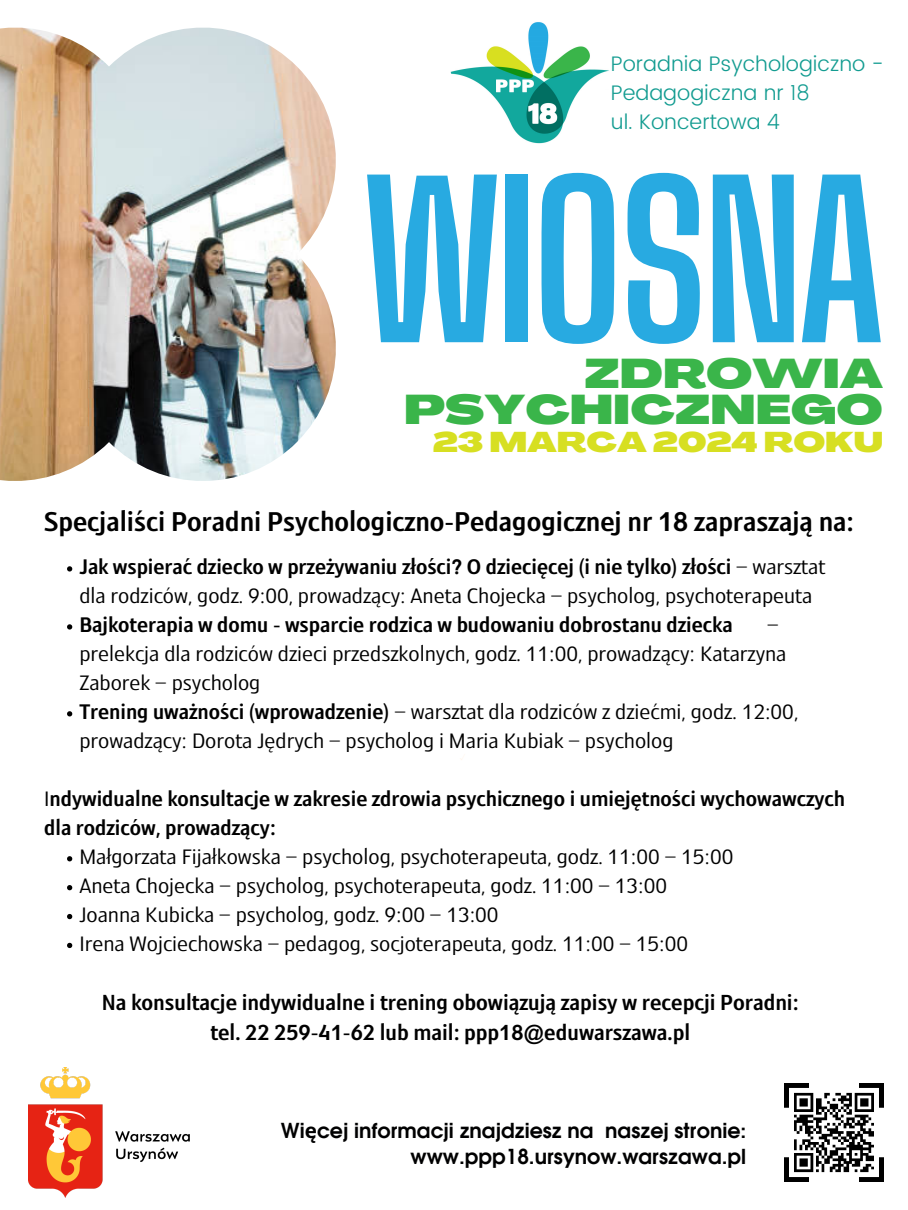
<style>
.page{position:relative;width:908px;height:1210px;background:#fff}
.page>*{position:absolute;margin:0;border:0;box-sizing:border-box;transform-origin:0 0}
.t1{font:700 209.47px "Big Shoulders Display";letter-spacing:-.03em;color:#28aae1}
.t2{font:900 40.7px/36.5px "Agrandir Grand";color:#3ab54a;text-align:right}
.t3{font:900 28px "Agrandir Grand";color:#d7df22}
.t4{font:26.63px "OS Aran 600";color:#000}
.t5{font:21.38px/30.2px "OS Aran 600";color:#000;text-align:center}
.t6{font:300 21px/29.4px "Poppins";color:#139c91}
.t7{font:20.68px/28.9px "OS Aran 400";color:#000}
.t8{font:20.68px/29.1px "OS Aran 600";color:#000}
.t9{font:700 20.65px/26.8px "Evolventa";color:#000001;text-align:right}
.s1{font-family:"OS Aran 600"}
.s2{font-family:"OS Aran 400"}
.s3{font-family:"Noto Sans"}
</style>
<div class="page">
<img style="left:450px;top:22px;width:159px;height:122px">
<img style="left:28px;top:1067px;width:162px;height:130px">
<img style="left:0;top:28px;width:336px;height:453px">
<img style="left:784px;top:1083px;width:98px;height:98px">
<svg style="left:67px;top:566px;width:5px;height:5px"></svg>
<svg style="left:67px;top:624px;width:5px;height:5px"></svg>
<svg style="left:67px;top:711px;width:5px;height:5px"></svg>
<svg style="left:67px;top:856px;width:5px;height:5px"></svg>
<svg style="left:67px;top:885px;width:5px;height:5px"></svg>
<svg style="left:67px;top:914px;width:5px;height:5px"></svg>
<svg style="left:67px;top:943px;width:5px;height:5px"></svg>
<h2 class="t6" style="left:610px;top:49px;width:274px">Poradnia Psychologiczno -<br>Pedagogiczna nr 18</h2>
<h3 class="t6" style="left:610px;top:107px;width:170px">ul. Koncertowa 4</h3>
<h1 class="t1" style="left:361px;top:136px;width:524px">WIOSNA</h1>
<p class="t2" style="left:404px;top:359px;width:480px">ZDROWIA<br>PSYCHICZNEGO</p>
<p class="t3" style="left:432px;top:431px;width:452px">23 MARCA 2024 ROKU</p>
<p class="t4" style="left:44px;top:510px;width:810px">Specjaliści Poradni Psychologiczno-Pedagogicznej nr 18 zapraszają na:</p>
<p class="t7" style="left:79px;top:553px;width:747px"><span class="s1">Jak wspierać dziecko w przeżywaniu złości? O dziecięcej (i nie tylko) złości</span> – warsztat dla rodziców, godz. 9:00, prowadzący: Aneta Chojecka – psycholog, psychoterapeuta</p>
<p class="t8" style="left:79px;top:611px;width:654px">Bajkoterapia w domu - wsparcie rodzica w budowaniu dobrostanu dziecka</p>
<p class="t7" style="left:79px;top:611px;width:708px;text-indent:687px">– prelekcja dla rodziców dzieci przedszkolnych, godz. 11:00, prowadzący: Katarzyna<br>Zaborek – psycholog</p>
<p class="t7" style="left:79px;top:698px;width:720px"><span class="s1">Trening uważności (wprowadzenie)</span> – warsztat dla rodziców z dziećmi, godz. 12:00, prowadzący: Dorota Jędrych – psycholog i Maria Kubiak – psycholog</p>
<p class="t8" style="left:44px;top:785px;width:802px"><span class="s2">I</span>ndywidualne konsultacje w zakresie zdrowia psychicznego i umiejętności wychowawczych dla rodziców, prowadzący:</p>
<h4 class="t7" style="left:79px;top:843px;width:655px">Małgorzata Fijałkowska – psycholog, psychoterapeuta, godz. 11:00 – 15:00</h4>
<p class="t7" style="left:79px;top:872px;width:589px">Aneta Chojecka – psycholog, psychoterapeuta, godz. 11:00 – 13:00</p>
<p class="t7" style="left:79px;top:901px;width:420px">Joanna Kubicka – psycholog, godz. 9:00 – 13:00</p>
<p class="t7" style="left:79px;top:930px;width:610px">Irena Wojciechowska – pedagog, socjoterapeuta, godz. 11:00 – 15:00</p>
<h4 class="t5" style="left:102px;top:988px;width:698px">Na konsultacje indywidualne i trening obowiązują zapisy w recepcji Poradni: tel. 22 259-41-62 lub mail: ppp18@eduwarszawa.pl</h4>
<p class="t9" style="left:281px;top:1118px;width:466px">Wi<span class="s3">ę</span>cej informacji znajdziesz na naszej stronie: www.ppp18.ursynow.warszawa.pl</p>
</div>
